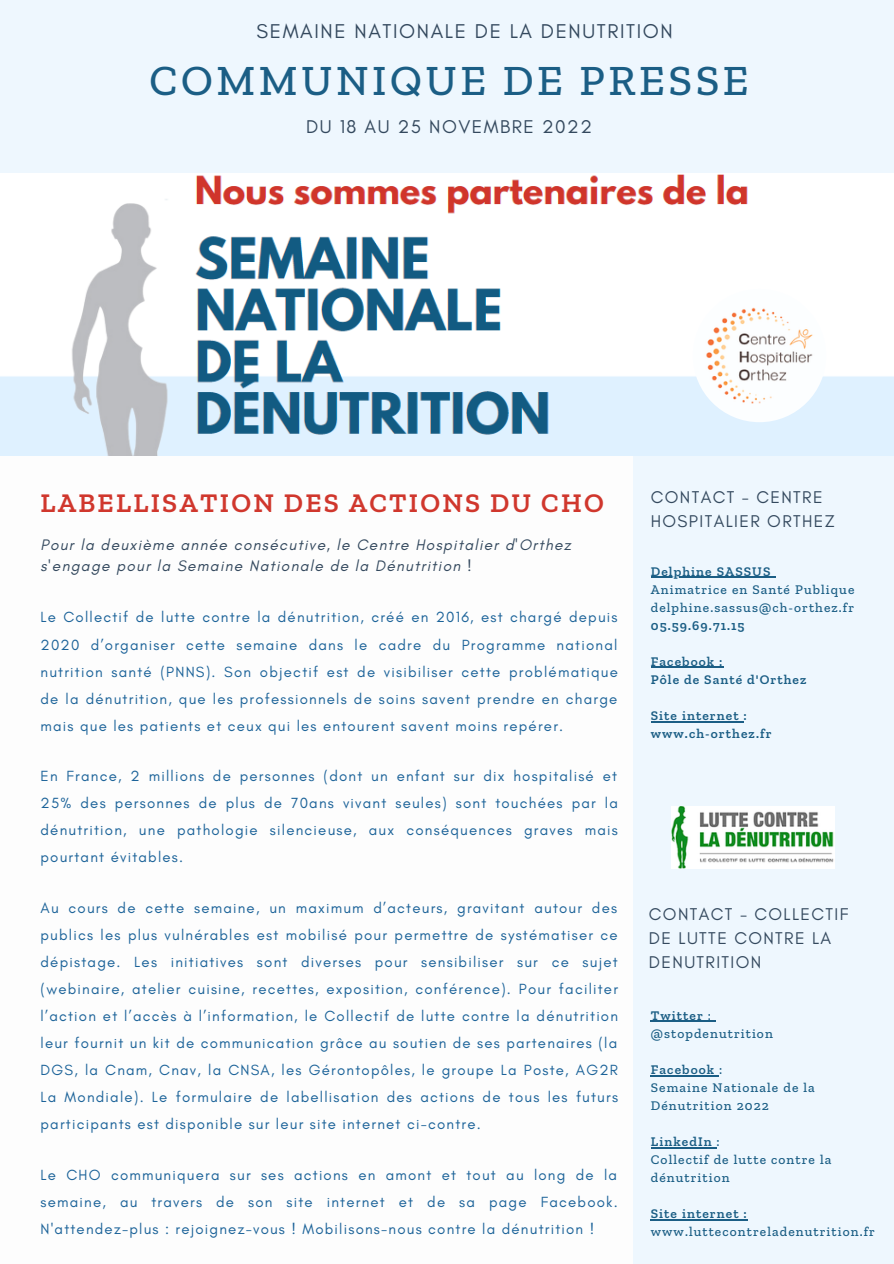
<style>
.page{position:relative;width:894px;height:1264px;background:#fff}
.page>*{position:absolute;margin:0;border:0;box-sizing:border-box;transform-origin:0 0}
.t1{font:500 43.8px "Zilla Slab";letter-spacing:.08em;color:#1b5e85}
.t2{font:600 27.45px "Zilla Slab";letter-spacing:.08em;color:#d0372d}
.t3{font:20.4px "Glacial Indifference";letter-spacing:.08em;color:#34495e}
.t4{font:18.9px "Glacial Indifference";letter-spacing:.08em;color:#34495e}
.t5{font:17.4px/23.7px "Glacial Indifference";letter-spacing:.08em;color:#34495e}
.t6{font:italic 15.45px/21.5px "Glacial Indifference";letter-spacing:.08em;color:#34495e}
.t7{font:15px/27px "Glacial Indifference";letter-spacing:.08em;color:#1c6399;text-align:justify}
.t8{font:500 13.5px/18px "Zilla Slab";letter-spacing:.08em;color:#1b5e85}
.t9{font:600 13.5px/18px "Zilla Slab";letter-spacing:.08em;color:#1b5e85}
.s1{font-weight:600}
</style>
<div class="page">
<div style="left:0;top:0;width:893px;height:285px;background:#eef7fe"></div>
<div style="left:633px;top:455px;width:260px;height:808px;background:#eef7fe"></div>
<img style="left:0;top:173px;width:893px;height:282px">
<img style="left:692px;top:289px;width:133px;height:133px;border-radius:50%">
<img style="left:671px;top:806px;width:163px;height:62px">
<hr style="left:650px;top:577px;width:121px;height:1px;background:#1b5e85">
<hr style="left:650px;top:667px;width:73px;height:1px;background:#1b5e85">
<hr style="left:650px;top:721px;width:93px;height:1px;background:#1b5e85">
<hr style="left:650px;top:1020px;width:57px;height:2px;background:#1b5e85">
<svg style="left:707px;top:1020px;width:8px;height:2px"></svg>
<hr style="left:650px;top:1074px;width:68px;height:2px;background:#1b5e85">
<hr style="left:650px;top:1147px;width:66px;height:1px;background:#1b5e85">
<hr style="left:650px;top:1219px;width:97px;height:1px;background:#1b5e85">
<h3 class="t3" style="left:256px;top:18px;width:417px">SEMAINE NATIONALE DE LA DENUTRITION</h3>
<h1 class="t1" style="left:149px;top:54px;width:600px">COMMUNIQUE DE PRESSE</h1>
<p class="t4" style="left:306px;top:115px;width:287px">DU 18 AU 25 NOVEMBRE 2022</p>
<h2 class="t2" style="left:41px;top:486px;width:564px">LABELLISATION DES ACTIONS DU CHO</h2>
<p class="t6" style="left:41px;top:533px;width:531px">Pour la deuxième année consécutive, le Centre Hospitalier d'Orthez s'engage pour la Semaine Nationale de la Dénutrition !</p>
<p class="t7" style="left:41px;top:603px;width:578px">Le Collectif de lutte contre la dénutrition, créé en 2016, est chargé depuis 2020 d’organiser cette semaine dans le cadre du Programme national nutrition santé (PNNS). Son objectif est de visibiliser cette problématique de la dénutrition, que les professionnels de soins savent prendre en charge mais que les patients et ceux qui les entourent savent moins repérer.</p>
<p class="t7" style="left:41px;top:762px;width:578px">En France, 2 millions de personnes (dont un enfant sur dix hospitalisé et 25% des personnes de plus de 70ans vivant seules) sont touchées par la dénutrition, une pathologie silencieuse, aux conséquences graves mais pourtant évitables.</p>
<p class="t7" style="left:41px;top:894px;width:579px">Au cours de cette semaine, un maximum d’acteurs, gravitant autour des publics les plus vulnérables est mobilisé pour permettre de systématiser ce dépistage. Les initiatives sont diverses pour sensibiliser sur ce sujet (webinaire, atelier cuisine, recettes, exposition, conférence). Pour faciliter l’action et l’accès à l’information, le Collectif de lutte contre la dénutrition leur fournit un kit de communication grâce au soutien de ses partenaires (la DGS, la Cnam, Cnav, la CNSA, les Gérontopôles, le groupe La Poste, AG2R La Mondiale). Le formulaire de labellisation des actions de tous les futurs participants est disponible sur leur site internet ci-contre.</p>
<p class="t7" style="left:41px;top:1161px;width:578px">Le CHO communiquera sur ses actions en amont et tout au long de la semaine, au travers de son site internet et de sa page Facebook.<br>N'attendez-plus : rejoignez-vous ! Mobilisons-nous contre la dénutrition !</p>
<p class="t5" style="left:650px;top:485px;width:186px">CONTACT - CENTRE<br>HOSPITALIER ORTHEZ</p>
<p class="t9" style="left:650px;top:562px;width:121px">Delphine SASSUS</p>
<p class="t8" style="left:650px;top:580px;width:205px">Animatrice en Santé Publique delphine.sassus@ch-orthez.fr</p>
<p class="t9" style="left:650px;top:616px;width:95px">05.59.69.71.15</p>
<p class="t9" style="left:650px;top:652px;width:157px">Facebook :<br>Pôle de Santé d'Orthez</p>
<p class="t9" style="left:650px;top:706px;width:122px">Site internet : www.ch-orthez.fr</p>
<p class="t5" style="left:648px;top:902px;width:201px">CONTACT - COLLECTIF<br>DE LUTTE CONTRE LA<br>DENUTRITION</p>
<p class="t8" style="left:650px;top:1006px;width:123px"><span class="s1">Twitter</span> : @stopdenutrition</p>
<p class="t8" style="left:650px;top:1060px;width:166px"><span class="s1">Facebook</span> :<br>Semaine Nationale de la<br>Dénutrition 2022</p>
<p class="t8" style="left:650px;top:1132px;width:182px"><span class="s1">LinkedIn</span> :<br>Collectif de lutte contre la dénutrition</p>
<p class="t9" style="left:650px;top:1204px;width:97px">Site internet :</p>
<p class="t8" style="left:650px;top:1222px;width:225px">www.luttecontreladenutrition.fr</p>
</div>
